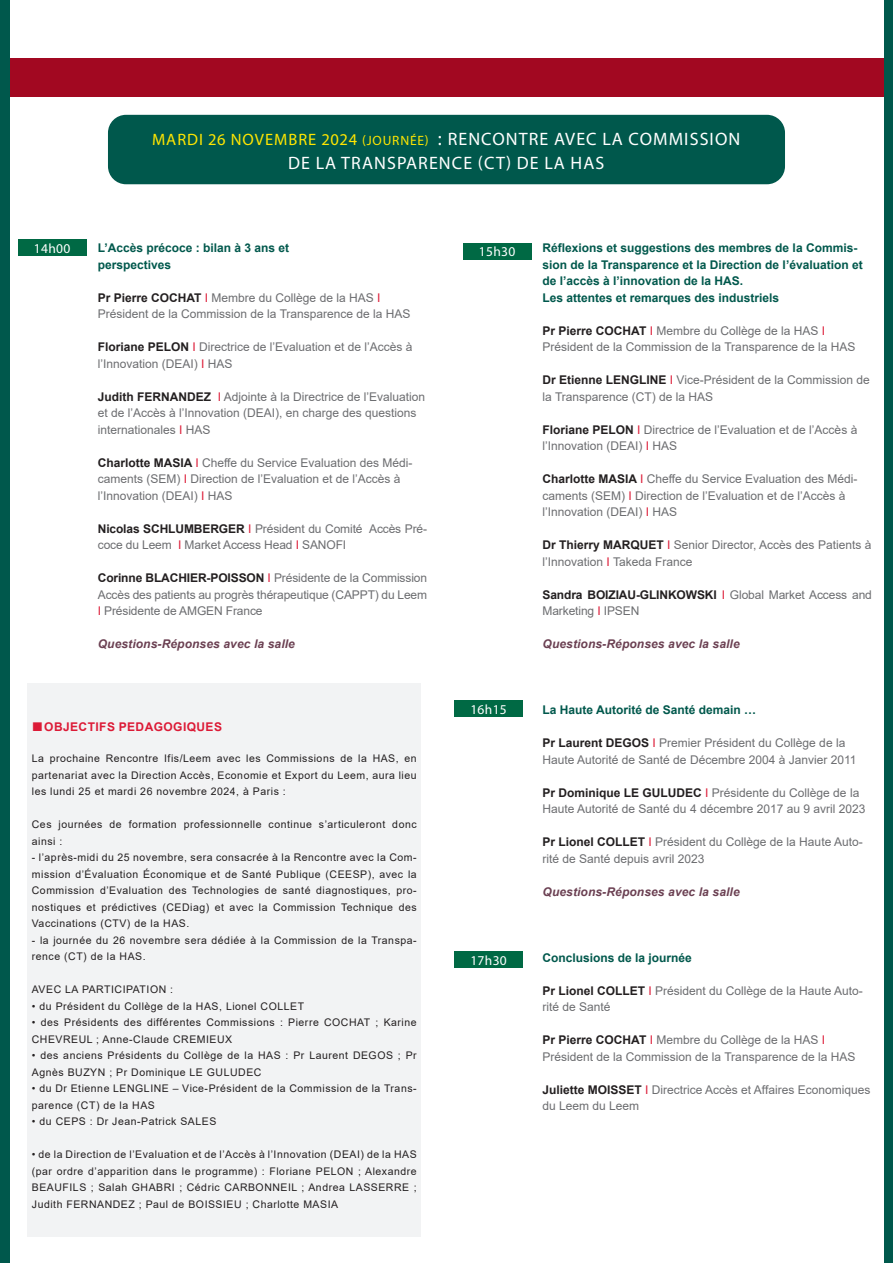
<style>
.page{position:relative;width:893px;height:1263px;background:#fff}
.page>*{position:absolute;margin:0;border:0;box-sizing:border-box;transform-origin:0 0}
.t1{font:18px "Myriad Pro";letter-spacing:.06em;color:#fff}
.t2{font:13.5px "Myriad Pro";letter-spacing:.025em;color:#fff}
.t3{font:12px/16.5px "Arial";color:#6c6d70}
.Sujet{font:700 12px/16.5px "Arial";color:#00584c}
.t4{font:italic 700 12px "Arial";letter-spacing:.01em;color:#6b4052}
.t5{font:700 12px "Arial";letter-spacing:.035em;color:#dc1a36}
.C_07_sous_titre{font:10.5px/16.5px "Arial";letter-spacing:.05em;color:#231f20}
.s1{font-size:16.5px;color:#ffe601}
.s2{font-size:13.5px;color:#ffe601}
.s3{font-size:19.5px}
.s4{font-weight:700;color:#231f20}
.s5{color:#dc1a36}
</style>
<div class="page">
<div style="left:0;top:58px;width:893px;height:38px;background:#a20821"></div>
<div style="left:28px;top:683px;width:393px;height:553px;background:#f2f3f4"></div>
<div style="left:463px;top:243px;width:68px;height:16px;background:#006944"></div>
<div style="left:18px;top:239px;width:69px;height:17px;background:#006944"></div>
<div style="left:454px;top:700px;width:69px;height:17px;background:#006944"></div>
<div style="left:454px;top:951px;width:69px;height:17px;background:#006944"></div>
<div style="left:108px;top:115px;width:677px;height:69px;background:#00584c;border-radius:18px"></div>
<div style="left:0;top:0;width:9px;height:1263px;background:#00584c"></div>
<div style="left:884px;top:0;width:9px;height:1263px;background:#00584c"></div>
<p class="t1" style="left:152px;top:128px;width:590px"><span class="s1">MARDI 26 NOVEMBRE 2024</span> <span class="s2">(JOURNÉE)</span> <span class="s3">:</span> RENCONTRE AVEC LA COMMISSION</p>
<p class="t1" style="left:288px;top:151px;width:318px">DE LA TRANSPARENCE (CT) DE LA HAS</p>
<p class="Sujet" style="left:98px;top:240px;width:193px">L’Accès précoce : bilan à 3 ans et</p>
<p class="Sujet" style="left:98px;top:256px;width:75px">perspectives</p>
<p class="t3" style="left:98px;top:289px;width:314px"><span class="s4">Pr Pierre COCHAT</span> <span class="s5">I</span> Membre du Collège de la HAS <span class="s5">I<br></span>Président de la Commission de la Transparence de la HAS</p>
<p class="t3" style="left:98px;top:338px;width:316px"><span class="s4">Floriane PELON</span> <span class="s5">I</span> Directrice de l’Evaluation et de l’Accès à l’Innovation (DEAI) <span class="s5">I</span> HAS</p>
<p class="t3" style="left:98px;top:388px;width:329px"><span class="s4">Judith FERNANDEZ</span> <span class="s5">I</span> Adjointe à la Directrice de l’Evaluation et de l’Accès à l’Innovation (DEAI), en charge des questions internationales <span class="s5">I</span> HAS</p>
<p class="t3" style="left:98px;top:454px;width:316px"><span class="s4">Charlotte MASIA</span> <span class="s5">I</span> Cheffe du Service Evaluation des Médi&shy;caments (SEM) <span class="s5">I</span> Direction de l’Evaluation et de l’Accès à l’Innovation (DEAI) <span class="s5">I</span> HAS</p>
<p class="t3" style="left:98px;top:520px;width:331px"><span class="s4">Nicolas SCHLUMBERGER</span> <span class="s5">I</span> Président du Comité Accès Pré&shy;coce du Leem <span class="s5">I</span> Market Access Head <span class="s5">I</span> SANOFI</p>
<p class="t3" style="left:98px;top:569px;width:331px;text-align:justify"><span class="s4">Corinne BLACHIER-POISSON</span> <span class="s5">I</span> Présidente de la Commission Accès des patients au progrès thérapeutique (CAPPT) du Leem <span class="s5">I</span> Présidente de AMGEN France</p>
<p class="t4" style="left:98px;top:636px;width:199px">Questions-Réponses avec la salle</p>
<p class="t2" style="left:34px;top:240px;width:38px">14h00</p>
<p class="Sujet" style="left:543px;top:240px;width:322px">Réflexions et suggestions des membres de la Commis&shy;sion de la Transparence et la Direction de l’évaluation et de l’accès à l’innovation de la HAS.</p>
<p class="Sujet" style="left:543px;top:289px;width:238px">Les attentes et remarques des industriels</p>
<p class="t3" style="left:543px;top:322px;width:314px"><span class="s4">Pr Pierre COCHAT</span> <span class="s5">I</span> Membre du Collège de la HAS <span class="s5">I<br></span>Président de la Commission de la Transparence de la HAS</p>
<p class="t3" style="left:543px;top:371px;width:329px"><span class="s4">Dr Etienne LENGLINE</span> <span class="s5">I</span> Vice-Président de la Commission de la Transparence (CT) de la HAS</p>
<p class="t3" style="left:543px;top:421px;width:316px"><span class="s4">Floriane PELON</span> <span class="s5">I</span> Directrice de l’Evaluation et de l’Accès à l’Innovation (DEAI) <span class="s5">I</span> HAS</p>
<p class="t3" style="left:543px;top:470px;width:316px"><span class="s4">Charlotte MASIA</span> <span class="s5">I</span> Cheffe du Service Evaluation des Médi&shy;caments (SEM) <span class="s5">I</span> Direction de l’Evaluation et de l’Accès à l’Innovation (DEAI) <span class="s5">I</span> HAS</p>
<p class="t3" style="left:543px;top:536px;width:330px"><span class="s4">Dr Thierry MARQUET</span> <span class="s5">I</span> Senior Director, Accès des Patients à l’Innovation <span class="s5">I</span> Takeda France</p>
<p class="t3" style="left:543px;top:586px;width:331px"><span class="s4">Sandra BOIZIAU-GLINKOWSKI</span> <span class="s5">I</span> Global Market Access and<br>Marketing <span class="s5">I</span> IPSEN</p>
<p class="t4" style="left:543px;top:636px;width:199px">Questions-Réponses avec la salle</p>
<p class="t2" style="left:479px;top:243px;width:38px">15h30</p>
<p class="t5" style="left:44px;top:718px;width:179px">OBJECTIFS PEDAGOGIQUES</p>
<p class="C_07_sous_titre" style="left:32px;top:750px;width:386px;text-align:justify">La prochaine Rencontre Ifis/Leem avec les Commissions de la HAS, en partenariat avec la Direction Accès, Economie et Export du Leem, aura lieu les lundi 25 et mardi 26 novembre 2024, à Paris :</p>
<p class="C_07_sous_titre" style="left:32px;top:816px;width:386px">Ces journées de formation professionnelle continue s’articuleront donc ainsi :</p>
<p class="C_07_sous_titre" style="left:32px;top:849px;width:386px;text-align:justify">- l’après-midi du 25 novembre, sera consacrée à la Rencontre avec la Com&shy;mission d’Évaluation Économique et de Santé Publique (CEESP), avec la Commission d’Evaluation des Technologies de santé diagnostiques, pro&shy;nostiques et prédictives (CEDiag) et avec la Commission Technique des Vaccinations (CTV) de la HAS.</p>
<p class="C_07_sous_titre" style="left:32px;top:931px;width:386px">- la journée du 26 novembre sera dédiée à la Commission de la Transpa&shy;rence (CT) de la HAS.</p>
<p class="C_07_sous_titre" style="left:32px;top:981px;width:143px">AVEC LA PARTICIPATION :</p>
<p class="C_07_sous_titre" style="left:32px;top:997px;width:274px">• du Président du Collège de la HAS, Lionel COLLET</p>
<p class="C_07_sous_titre" style="left:32px;top:1014px;width:386px">• des Présidents des différentes Commissions : Pierre COCHAT ; Karine<br>CHEVREUL ; Anne-Claude CREMIEUX</p>
<p class="C_07_sous_titre" style="left:32px;top:1047px;width:386px">• des anciens Présidents du Collège de la HAS : Pr Laurent DEGOS ; Pr<br>Agnès BUZYN ; Pr Dominique LE GULUDEC</p>
<p class="C_07_sous_titre" style="left:32px;top:1080px;width:386px">• du Dr Etienne LENGLINE – Vice-Président de la Commission de la Trans&shy;parence (CT) de la HAS</p>
<p class="C_07_sous_titre" style="left:32px;top:1113px;width:186px">• du CEPS : Dr Jean-Patrick SALES</p>
<p class="C_07_sous_titre" style="left:32px;top:1146px;width:386px;text-align:justify">• de la Direction de l’Evaluation et de l’Accès à l’Innovation (DEAI) de la HAS (par ordre d’apparition dans le programme) : Floriane PELON ; Alexandre BEAUFILS ; Salah GHABRI ; Cédric CARBONNEIL ; Andrea LASSERRE ; Judith FERNANDEZ ; Paul de BOISSIEU ; Charlotte MASIA</p>
<p class="t2" style="left:470px;top:701px;width:38px">16h15</p>
<p class="t2" style="left:470px;top:952px;width:38px">17h30</p>
<p class="Sujet" style="left:543px;top:702px;width:215px">La Haute Autorité de Santé demain …</p>
<p class="t3" style="left:543px;top:734px;width:315px"><span class="s4">Pr Laurent DEGOS</span> <span class="s5">I</span> Premier Président du Collège de la<br>Haute Autorité de Santé de Décembre 2004 à Janvier 2011</p>
<p class="t3" style="left:543px;top:784px;width:324px"><span class="s4">Pr Dominique LE GULUDEC</span> <span class="s5">I</span> Présidente du Collège de la<br>Haute Autorité de Santé du 4 décembre 2017 au 9 avril 2023</p>
<p class="t3" style="left:543px;top:833px;width:322px"><span class="s4">Pr Lionel COLLET</span> <span class="s5">I</span> Président du Collège de la Haute Auto&shy;rité de Santé depuis avril 2023</p>
<p class="t4" style="left:543px;top:883px;width:199px">Questions-Réponses avec la salle</p>
<p class="Sujet" style="left:543px;top:949px;width:151px">Conclusions de la journée</p>
<p class="t3" style="left:543px;top:982px;width:322px"><span class="s4">Pr Lionel COLLET</span> <span class="s5">I</span> Président du Collège de la Haute Auto&shy;rité de Santé</p>
<p class="t3" style="left:543px;top:1031px;width:314px"><span class="s4">Pr Pierre COCHAT</span> <span class="s5">I</span> Membre du Collège de la HAS <span class="s5">I<br></span>Président de la Commission de la Transparence de la HAS</p>
<p class="t3" style="left:543px;top:1081px;width:329px"><span class="s4">Juliette MOISSET</span> <span class="s5">I</span> Directrice Accès et Affaires Economiques du Leem du Leem</p>
</div>
